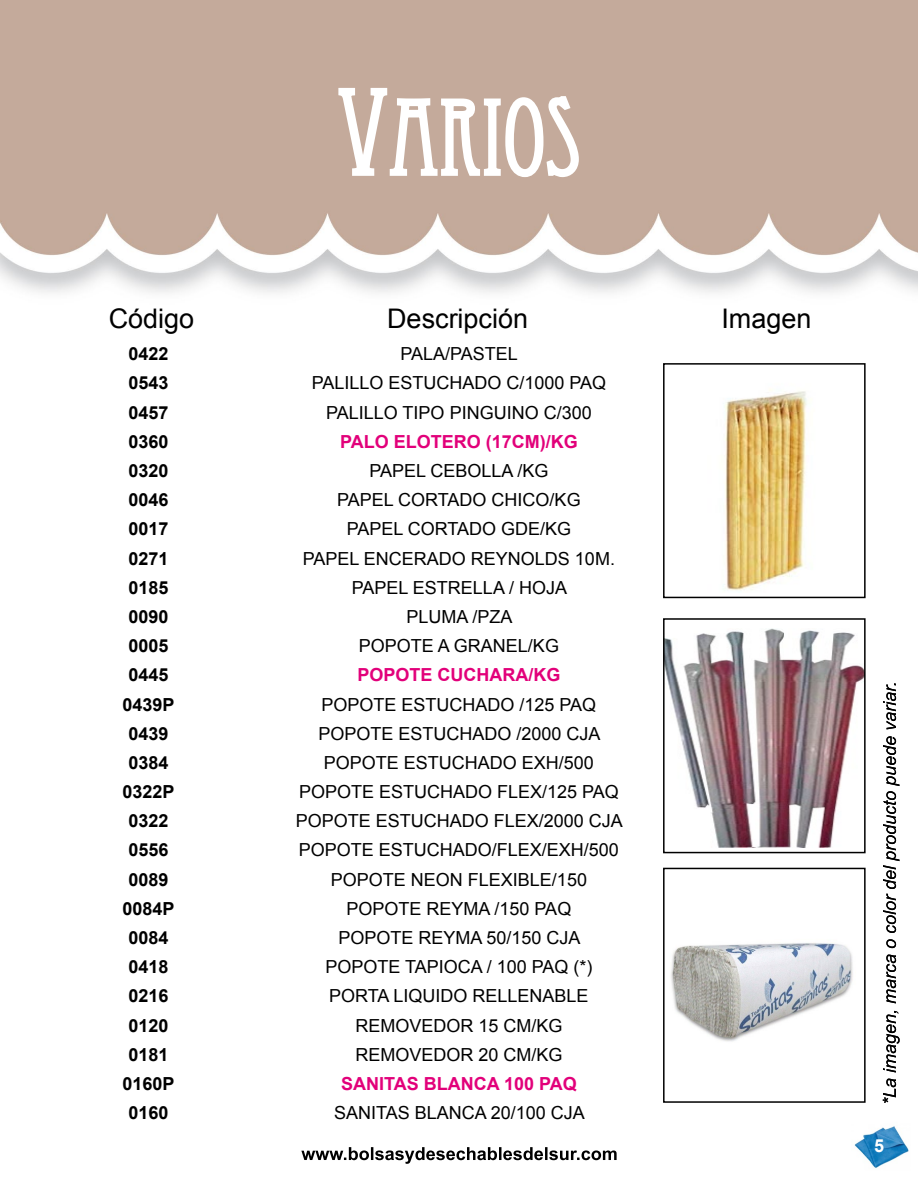
<style>
.page{position:relative;width:918px;height:1188px;background:#fff}
.page>*{position:absolute;margin:0;border:0;box-sizing:border-box;transform-origin:0 0}
.t1{font:105px "Eccentric Std";color:#fff}
.t2{font:27px "Arial";color:#000}
.t3{font:18px "Arial";color:#000}
.t4{font:700 18px "Arial";color:#000}
.t5{font:700 18px "Arial";color:#e2007a}
.t6{font:700 18px "Arial";color:#fff}
.s1{font-size:120px}
</style>
<div class="page">
<img style="left:1px;top:0;width:917px;height:1101px">
<svg style="left:337px;top:86px;width:243px;height:93px"></svg>
<img style="left:854px;top:1126px;width:55px;height:42px">
<svg style="left:883px;top:683px;width:17px;height:420px"></svg>
<svg style="left:301px;top:1147px;width:316px;height:17px"></svg>
<img style="left:666px;top:369px;width:197px;height:223px">
<div style="left:663px;top:363px;width:203px;height:235px;border:2px solid #000"></div>
<img style="left:666px;top:628px;width:197px;height:219px">
<div style="left:663px;top:618px;width:203px;height:235px;border:2px solid #000"></div>
<img style="left:666px;top:871px;width:197px;height:228px">
<div style="left:663px;top:868px;width:203px;height:235px;border:2px solid #000"></div>
<h1 class="t1" style="left:337px;top:77px;width:245px"><span class="s1">V</span>ARIOS</h1>
<h2 class="t2" style="left:109px;top:301px;width:87px">Código</h2>
<h2 class="t2" style="left:387px;top:301px;width:143px">Descripción</h2>
<h2 class="t2" style="left:721px;top:301px;width:92px">Imagen</h2>
<p class="t4" style="left:128px;top:342px;width:42px">0422</p>
<p class="t3" style="left:401px;top:342px;width:119px">PALA/PASTEL</p>
<p class="t4" style="left:128px;top:371px;width:42px">0543</p>
<p class="t3" style="left:312px;top:371px;width:296px">PALILLO ESTUCHADO C/1000 PAQ</p>
<p class="t4" style="left:128px;top:400px;width:42px">0457</p>
<p class="t3" style="left:326px;top:400px;width:267px">PALILLO TIPO PINGUINO C/300</p>
<p class="t4" style="left:128px;top:429px;width:42px">0360</p>
<p class="t5" style="left:340px;top:429px;width:239px">PALO ELOTERO (17CM)/KG</p>
<p class="t4" style="left:128px;top:459px;width:42px">0320</p>
<p class="t3" style="left:369px;top:459px;width:181px">PAPEL CEBOLLA /KG</p>
<p class="t4" style="left:128px;top:488px;width:42px">0046</p>
<p class="t3" style="left:337px;top:488px;width:245px">PAPEL CORTADO CHICO/KG</p>
<p class="t4" style="left:128px;top:517px;width:42px">0017</p>
<p class="t3" style="left:347px;top:517px;width:226px">PAPEL CORTADO GDE/KG</p>
<p class="t4" style="left:128px;top:546px;width:42px">0271</p>
<p class="t3" style="left:303px;top:546px;width:314px">PAPEL ENCERADO REYNOLDS 10M.</p>
<p class="t4" style="left:128px;top:575px;width:42px">0185</p>
<p class="t3" style="left:352px;top:576px;width:217px">PAPEL ESTRELLA / HOJA</p>
<p class="t4" style="left:128px;top:605px;width:42px">0090</p>
<p class="t3" style="left:406px;top:605px;width:108px">PLUMA /PZA</p>
<p class="t4" style="left:128px;top:634px;width:42px">0005</p>
<p class="t3" style="left:359px;top:634px;width:202px">POPOTE A GRANEL/KG</p>
<p class="t4" style="left:128px;top:663px;width:42px">0445</p>
<p class="t5" style="left:357px;top:663px;width:205px">POPOTE CUCHARA/KG</p>
<p class="t4" style="left:123px;top:692px;width:54px">0439P</p>
<p class="t3" style="left:322px;top:692px;width:276px">POPOTE ESTUCHADO /125 PAQ</p>
<p class="t4" style="left:128px;top:721px;width:42px">0439</p>
<p class="t3" style="left:318px;top:722px;width:284px">POPOTE ESTUCHADO /2000 CJA</p>
<p class="t4" style="left:128px;top:751px;width:42px">0384</p>
<p class="t3" style="left:324px;top:751px;width:272px">POPOTE ESTUCHADO EXH/500</p>
<p class="t4" style="left:123px;top:780px;width:54px">0322P</p>
<p class="t3" style="left:299px;top:780px;width:321px">POPOTE ESTUCHADO FLEX/125 PAQ</p>
<p class="t4" style="left:128px;top:809px;width:42px">0322</p>
<p class="t3" style="left:296px;top:809px;width:329px">POPOTE ESTUCHADO FLEX/2000 CJA</p>
<p class="t4" style="left:128px;top:838px;width:42px">0556</p>
<p class="t3" style="left:299px;top:838px;width:322px">POPOTE ESTUCHADO/FLEX/EXH/500</p>
<p class="t4" style="left:128px;top:867px;width:42px">0089</p>
<p class="t3" style="left:331px;top:868px;width:258px">POPOTE NEON FLEXIBLE/150</p>
<p class="t4" style="left:123px;top:897px;width:54px">0084P</p>
<p class="t3" style="left:347px;top:897px;width:226px">POPOTE REYMA /150 PAQ</p>
<p class="t4" style="left:128px;top:926px;width:42px">0084</p>
<p class="t3" style="left:338px;top:926px;width:244px">POPOTE REYMA 50/150 CJA</p>
<p class="t4" style="left:128px;top:955px;width:42px">0418</p>
<p class="t3" style="left:325px;top:955px;width:269px">POPOTE TAPIOCA / 100 PAQ (*)</p>
<p class="t4" style="left:128px;top:984px;width:42px">0216</p>
<p class="t3" style="left:329px;top:984px;width:261px">PORTA LIQUIDO RELLENABLE</p>
<p class="t4" style="left:128px;top:1013px;width:42px">0120</p>
<p class="t3" style="left:355px;top:1014px;width:209px">REMOVEDOR 15 CM/KG</p>
<p class="t4" style="left:128px;top:1043px;width:42px">0181</p>
<p class="t3" style="left:355px;top:1043px;width:209px">REMOVEDOR 20 CM/KG</p>
<p class="t4" style="left:123px;top:1072px;width:54px">0160P</p>
<p class="t5" style="left:341px;top:1072px;width:237px">SANITAS BLANCA 100 PAQ</p>
<p class="t4" style="left:128px;top:1101px;width:42px">0160</p>
<p class="t3" style="left:334px;top:1101px;width:252px">SANITAS BLANCA 20/100 CJA</p>
<p class="t6" style="left:874px;top:1134px;width:12px">5</p>
</div>
